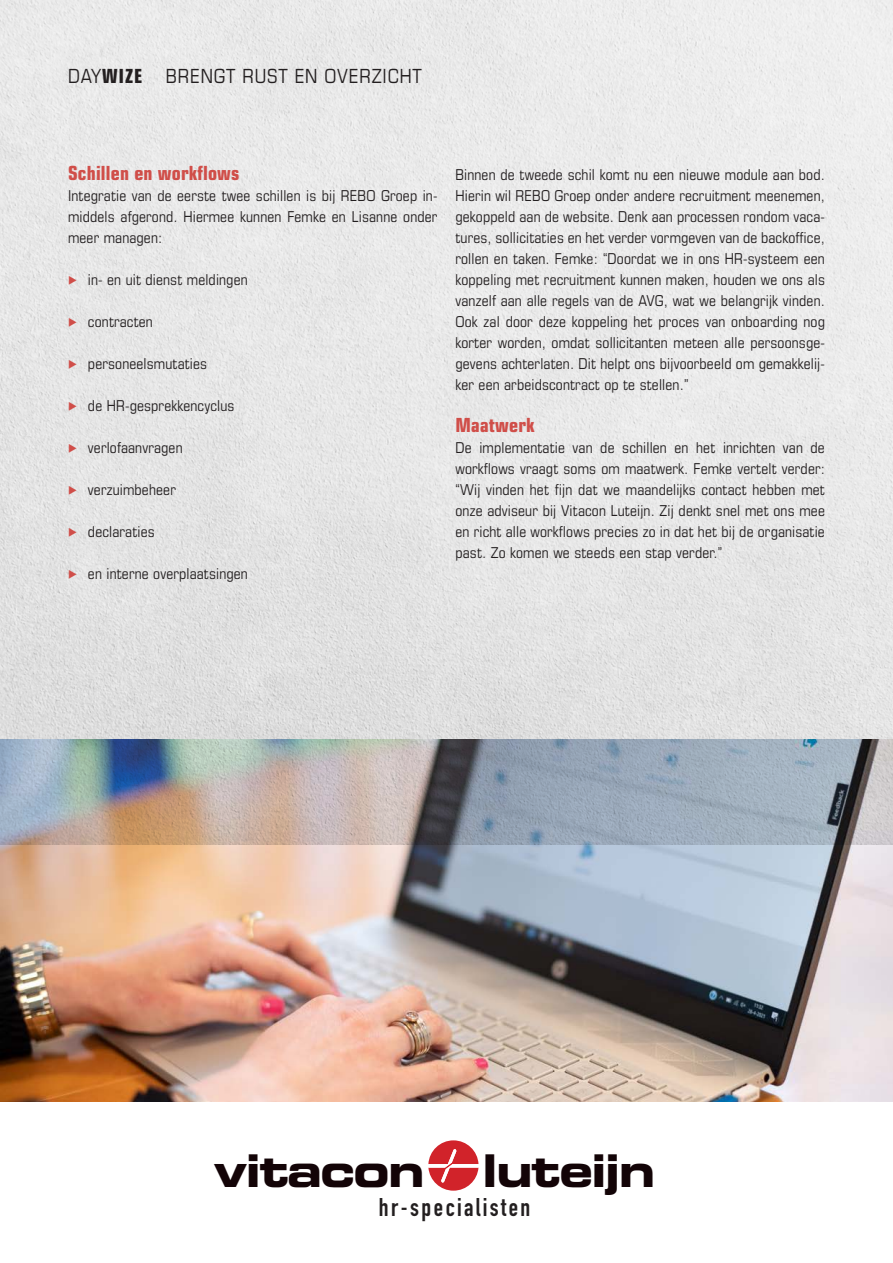
<style>
.page{position:relative;width:893px;height:1263px;background:#fff}
.page>*{position:absolute;margin:0;border:0;box-sizing:border-box;transform-origin:0 0}
.t1{font:45.15px "Eurostile Bold Extended Two";letter-spacing:-.04em;color:#130407}
.t2{font:25.35px "DIN Engschrift";letter-spacing:.095em;color:#231f20}
.t3{font:condensed 19.5px "Eurostile LT Std";letter-spacing:.04em;color:#231f20}
.t4{font:700 condensed 19.5px "Eurostile LT Std";letter-spacing:.01em;color:#d04e49}
.t5{font:condensed 15px/21px "Eurostile LT Std";letter-spacing:.01em;color:#231f20;text-align:justify}
.s1{font-weight:700}
.s2{color:#d04e49}
.s3{font-family:"DIN Neuzeit Grotesk";font-weight:700;font-stretch:condensed}
</style>
<div class="page">
<svg style="left:428px;top:1140px;width:51px;height:51px"></svg>
<img style="left:0;top:0;width:893px;height:740px">
<img style="left:0;top:740px;width:893px;height:361px">
<h3 class="t3" style="left:68px;top:64px;width:355px">DAY<span class="s1">WIZE</span> BRENGT RUST EN OVERZICHT</h3>
<h3 class="t4" style="left:68px;top:161px;width:173px">Schillen en workflows</h3>
<p class="t5" style="left:68px;top:185px;width:371px">Integratie van de eerste twee schillen is bij REBO Groep in&shy;middels afgerond. Hiermee kunnen Femke en Lisanne onder meer managen:</p>
<p class="t5" style="left:68px;top:269px;width:181px"><span class="s2">◆</span> in- en uit dienst meldingen</p>
<p class="t5" style="left:68px;top:311px;width:86px"><span class="s2">◆</span> contracten</p>
<p class="t5" style="left:68px;top:353px;width:141px"><span class="s2">◆</span> personeelsmutaties</p>
<p class="t5" style="left:68px;top:395px;width:168px"><span class="s2">◆</span> de HR-gesprekkencyclus</p>
<p class="t5" style="left:68px;top:437px;width:116px"><span class="s2">◆</span> verlofaanvragen</p>
<p class="t5" style="left:68px;top:479px;width:109px"><span class="s2">◆</span> verzuimbeheer</p>
<p class="t5" style="left:68px;top:521px;width:88px"><span class="s2">◆</span> declaraties</p>
<p class="t5" style="left:68px;top:563px;width:181px"><span class="s2">◆</span> en interne overplaatsingen</p>
<p class="t5" style="left:455px;top:164px;width:371px">Binnen de tweede schil komt nu een nieuwe module aan bod.<br>Hierin wil REBO Groep onder andere recruitment meenemen, gekoppeld aan de website. Denk aan processen rondom vaca&shy;tures, sollicitaties en het verder vormgeven van de backoffice, rollen en taken. Femke: “Doordat we in ons HR-systeem een koppeling met recruitment kunnen maken, houden we ons als vanzelf aan alle regels van de AVG, wat we belangrijk vinden.<br>Ook zal door deze koppeling het proces van onboarding nog korter worden, omdat sollicitanten meteen alle persoonsge&shy;gevens achterlaten. Dit helpt ons bijvoorbeeld om gemakkelij&shy;ker een arbeidscontract op te stellen.”</p>
<h3 class="t4" style="left:455px;top:413px;width:81px">Maatwerk</h3>
<p class="t5" style="left:455px;top:437px;width:371px">De implementatie van de schillen en het inrichten van de workflows vraagt soms om maatwerk. Femke vertelt verder: “Wij vinden het fijn dat we maandelijks contact hebben met onze adviseur bij Vitacon Luteijn. Zij denkt snel met ons mee en richt alle workflows precies zo in dat het bij de organisatie past. Zo komen we steeds een stap verder.”</p>
<h1 class="t1" style="left:214px;top:1139px;width:212px">vitacon</h1>
<h1 class="t1" style="left:482px;top:1139px;width:175px">luteijn</h1>
<h2 class="t2" style="left:379px;top:1192px;width:153px">hr<span class="s3">-</span>specialisten</h2>
</div>
